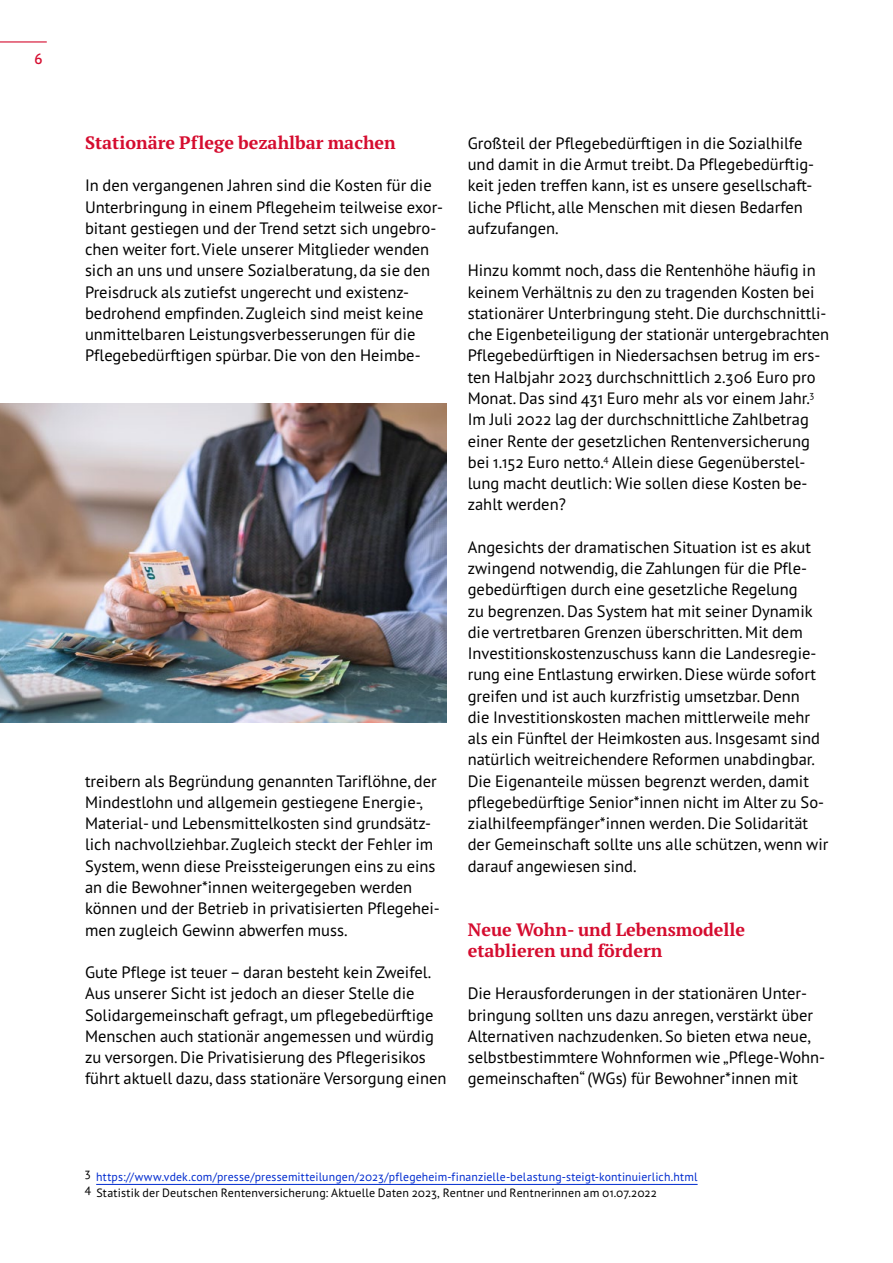
<style>
.page{position:relative;width:893px;height:1263px;background:#fff}
.page>*{position:absolute;margin:0;border:0;box-sizing:border-box;transform-origin:0 0}
.A4_Zwischenüberschrift_rot_12pt{font:700 18px/21.3px "PT Serif Pro";color:#d50c2f}
.A4_Fließtext_Flattersatz_11pt{font:16.5px/21.3px "PT Sans Pro";color:#000}
.t1{font:600 15px "PT Sans Pro";color:#d50c2f}
.A5_Marginaltext_8pt{font:12px "PT Sans Pro";letter-spacing:.015em;color:#002bcf}
.A5_Marginaltext_8pt-2{font:12px "PT Sans Pro";letter-spacing:.015em;color:#000}
</style>
<div class="page">
<hr style="left:0;top:41px;width:47px;height:2px;background:#d50c2f">
<img style="left:0;top:404px;width:446px;height:319px">
<hr style="left:96px;top:1184px;width:602px;height:1px;background:#002bcf">
<p class="t1" style="left:34px;top:49px;width:10px">6</p>
<p class="A4_Zwischenüberschrift_rot_12pt" style="left:85px;top:131px;width:312px">Stationäre Pflege bezahlbar machen</p>
<p class="A4_Fließtext_Flattersatz_11pt" style="left:85px;top:174px;width:360px">In den vergangenen Jahren sind die Kosten für die Unterbringung in einem Pflegeheim teilweise exor&shy;bitant gestiegen und der Trend setzt sich ungebro&shy;chen weiter fort. Viele unserer Mitglieder wenden sich an uns und unsere Sozialberatung, da sie den Preisdruck als zutiefst ungerecht und existenz&shy;bedrohend empfinden. Zugleich sind meist keine unmittelbaren Leistungsverbesserungen für die Pflegebedürftigen spürbar. Die von den Heimbe-</p>
<p class="A4_Fließtext_Flattersatz_11pt" style="left:85px;top:770px;width:356px">treibern als Begründung genannten Tariflöhne, der Mindestlohn und allgemein gestiegene Energie-, Material- und Lebensmittelkosten sind grundsätz&shy;lich nachvollziehbar. Zugleich steckt der Fehler im System, wenn diese Preissteigerungen eins zu eins an die Bewohner*innen weitergegeben werden können und der Betrieb in privatisierten Pflegehei&shy;men zugleich Gewinn abwerfen muss.</p>
<p class="A4_Fließtext_Flattersatz_11pt" style="left:85px;top:961px;width:363px">Gute Pflege ist teuer – daran besteht kein Zweifel.<br>Aus unserer Sicht ist jedoch an dieser Stelle die Solidargemeinschaft gefragt, um pflegebedürftige Menschen auch stationär angemessen und würdig zu versorgen. Die Privatisierung des Pflegerisikos führt aktuell dazu, dass stationäre Versorgung einen</p>
<p class="A4_Fließtext_Flattersatz_11pt" style="left:468px;top:132px;width:348px">Großteil der Pflegebedürftigen in die Sozialhilfe und damit in die Armut treibt. Da Pflegebedürftig&shy;keit jeden treffen kann, ist es unsere gesellschaft&shy;liche Pflicht, alle Menschen mit diesen Bedarfen aufzufangen.</p>
<p class="A4_Fließtext_Flattersatz_11pt" style="left:468px;top:259px;width:363px">Hinzu kommt noch, dass die Rentenhöhe häufig in keinem Verhältnis zu den zu tragenden Kosten bei stationärer Unterbringung steht. Die durchschnittli&shy;che Eigenbeteiligung der stationär untergebrachten Pflegebedürftigen in Niedersachsen betrug im ers&shy;ten Halbjahr 2023 durchschnittlich 2.306 Euro pro Monat. Das sind 431 Euro mehr als vor einem Jahr.<sup>3<br></sup>Im Juli 2022 lag der durchschnittliche Zahlbetrag einer Rente der gesetzlichen Rentenversicherung bei 1.152 Euro netto.<sup>4</sup> Allein diese Gegenüberstel&shy;lung macht deutlich: Wie sollen diese Kosten be&shy;zahlt werden?</p>
<p class="A4_Fließtext_Flattersatz_11pt" style="left:468px;top:536px;width:362px">Angesichts der dramatischen Situation ist es akut zwingend notwendig, die Zahlungen für die Pfle&shy;gebedürftigen durch eine gesetzliche Regelung<br>zu begrenzen. Das System hat mit seiner Dynamik die vertretbaren Grenzen überschritten. Mit dem Investitionskostenzuschuss kann die Landesregie&shy;rung eine Entlastung erwirken. Diese würde sofort greifen und ist auch kurzfristig umsetzbar. Denn<br>die Investitionskosten machen mittlerweile mehr als ein Fünftel der Heimkosten aus. Insgesamt sind natürlich weitreichendere Reformen unabdingbar.<br>Die Eigenanteile müssen begrenzt werden, damit pflegebedürftige Senior*innen nicht im Alter zu So&shy;zialhilfeempfänger*innen werden. Die Solidarität der Gemeinschaft sollte uns alle schützen, wenn wir darauf angewiesen sind.</p>
<p class="A4_Zwischenüberschrift_rot_12pt" style="left:468px;top:918px;width:279px">Neue Wohn- und Lebensmodelle etablieren und fördern</p>
<p class="A4_Fließtext_Flattersatz_11pt" style="left:468px;top:982px;width:359px">Die Herausforderungen in der stationären Unter&shy;bringung sollten uns dazu anregen, verstärkt über Alternativen nachzudenken. So bieten etwa neue, selbstbestimmtere Wohnformen wie „Pflege-Wohn&shy;gemeinschaften“ (WGs) für Bewohner*innen mit</p>
<p class="A5_Marginaltext_8pt" style="left:85px;top:1169px;width:614px"><sup>3</sup> https://www.vdek.com/presse/pressemitteilungen/2023/pflegeheim-finanzielle-belastung-steigt-kontinuierlich.html</p>
<p class="A5_Marginaltext_8pt-2" style="left:85px;top:1185px;width:573px">4 Statistik der Deutschen Rentenversicherung: Aktuelle Daten 2023, Rentner und Rentnerinnen am 01.07.2022</p>
</div>
